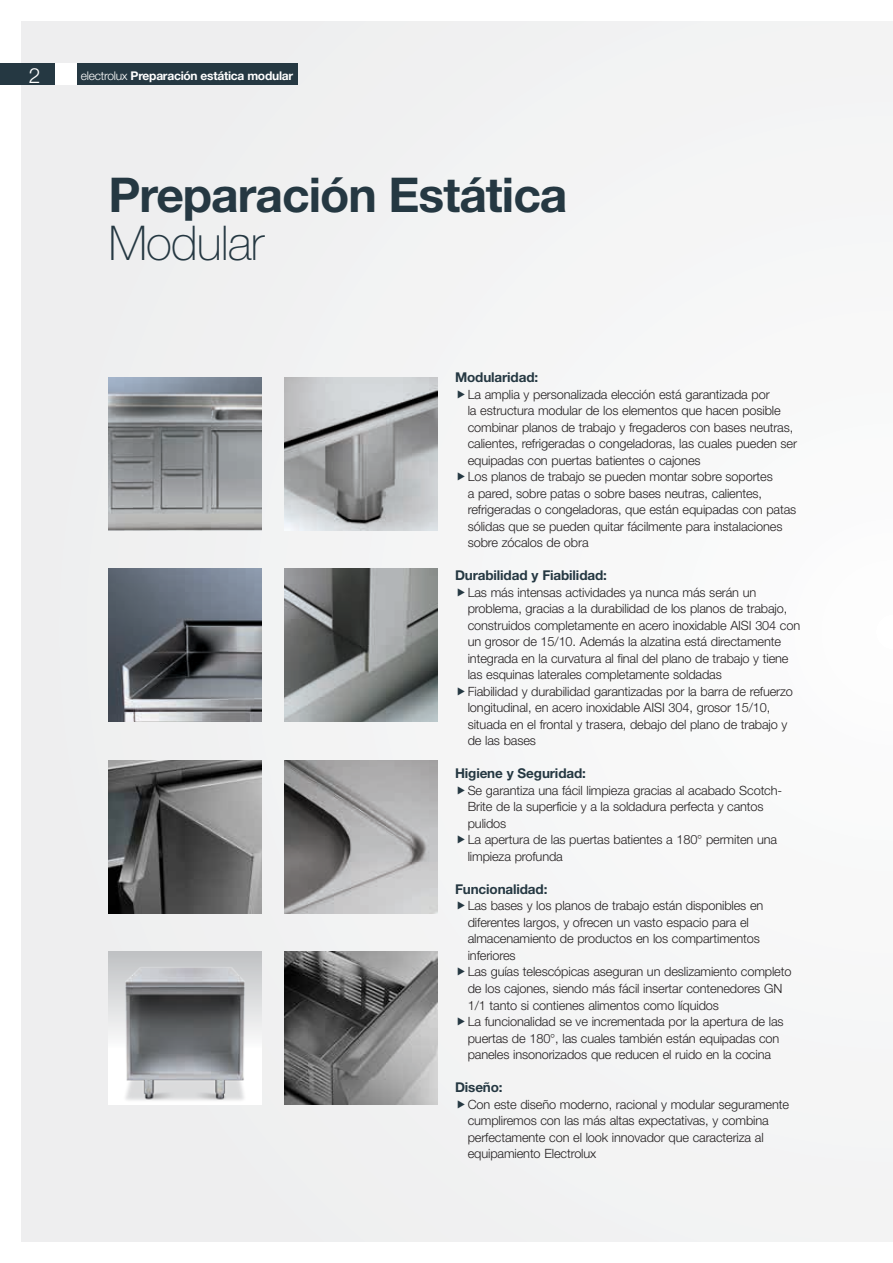
<style>
.page{position:relative;width:893px;height:1263px;background:#fff}
.page>*{position:absolute;margin:0;border:0;box-sizing:border-box;transform-origin:0 0}
.t1{font:700 48px "Helvetica Neue LT Std";letter-spacing:-.02em;color:#253842}
.t2{font:100 48px "Helvetica Neue LT Std";letter-spacing:-.02em;color:#253842}
.t3{font:300 21px "Helvetica Neue LT Std";color:#fff}
.t4{font:700 13.5px "Helvetica Neue LT Std";letter-spacing:-.01em;color:#253842}
.t5{font:300 12.75px/16.5px "Helvetica Neue LT Std";letter-spacing:-.01em;color:#231f20}
.t6{font:700 12px "Helvetica Neue LT Std";letter-spacing:-.02em;color:#fff}
.s1{font-weight:300}
</style>
<div class="page">
<div style="left:21px;top:21px;width:872px;height:1221px;background:#f3f3f4"></div>
<div style="left:0;top:64px;width:298px;height:21px;background:#253842"></div>
<div style="left:55px;top:64px;width:22px;height:21px;background:#fff"></div>
<img style="left:109px;top:377px;width:153px;height:153px">
<img style="left:109px;top:569px;width:153px;height:153px">
<img style="left:109px;top:760px;width:153px;height:153px">
<img style="left:109px;top:952px;width:153px;height:153px">
<img style="left:284px;top:952px;width:153px;height:153px">
<img style="left:284px;top:760px;width:153px;height:153px">
<img style="left:284px;top:569px;width:153px;height:153px">
<img style="left:284px;top:377px;width:153px;height:153px">
<h2 class="t3" style="left:29px;top:62px;width:13px">2</h2>
<p class="t6" style="left:81px;top:68px;width:214px"><span class="s1">electrolux</span> Preparación estática modular</p>
<h1 class="t1" style="left:108px;top:165px;width:461px">Preparación Estática</h1>
<h1 class="t2" style="left:108px;top:215px;width:157px">Modular</h1>
<p class="t4" style="left:455px;top:369px;width:85px">Modularidad:</p>
<p class="t5" style="left:468px;top:386px;width:331px">La amplia y personalizada elección está garantizada por<br>la estructura modular de los elementos que hacen posible combinar planos de trabajo y fregaderos con bases neutras, calientes, refrigeradas o congeladoras, las cuales pueden ser equipadas con puertas batientes o cajones<br>Los planos de trabajo se pueden montar sobre soportes<br>a pared, sobre patas o sobre bases neutras, calientes, refrigeradas o congeladoras, que están equipadas con patas sólidas que se pueden quitar fácilmente para instalaciones sobre zócalos de obra</p>
<p class="t4" style="left:455px;top:567px;width:153px">Durabilidad y Fiabilidad:</p>
<p class="t5" style="left:468px;top:584px;width:334px">Las más intensas actividades ya nunca más serán un problema, gracias a la durabilidad de los planos de trabajo, construidos completamente en acero inoxidable AISI 304 con un grosor de 15/10. Además la alzatina está directamente integrada en la curvatura al final del plano de trabajo y tiene las esquinas laterales completamente soldadas<br>Fiabilidad y durabilidad garantizadas por la barra de refuerzo longitudinal, en acero inoxidable AISI 304, grosor 15/10, situada en el frontal y trasera, debajo del plano de trabajo y de las bases</p>
<p class="t4" style="left:455px;top:765px;width:132px">Higiene y Seguridad:</p>
<p class="t5" style="left:468px;top:782px;width:316px">Se garantiza una fácil limpieza gracias al acabado Scotch-Brite de la superficie y a la soldadura perfecta y cantos pulidos<br>La apertura de las puertas batientes a 180° permiten una limpieza profunda</p>
<p class="t4" style="left:455px;top:881px;width:94px">Funcionalidad:</p>
<p class="t5" style="left:468px;top:897px;width:325px">Las bases y los planos de trabajo están disponibles en diferentes largos, y ofrecen un vasto espacio para el almacenamiento de productos en los compartimentos inferiores<br>Las guías telescópicas aseguran un deslizamiento completo de los cajones, siendo más fácil insertar contenedores GN 1/1 tanto si contienes alimentos como líquidos<br>La funcionalidad se ve incrementada por la apertura de las puertas de 180°, las cuales también están equipadas con paneles insonorizados que reducen el ruido en la cocina</p>
<p class="t4" style="left:455px;top:1079px;width:49px">Diseño:</p>
<p class="t5" style="left:468px;top:1095px;width:323px">Con este diseño moderno, racional y modular seguramente cumpliremos con las más altas expectativas, y combina perfectamente con el look innovador que caracteriza al equipamiento Electrolux</p>
</div>
